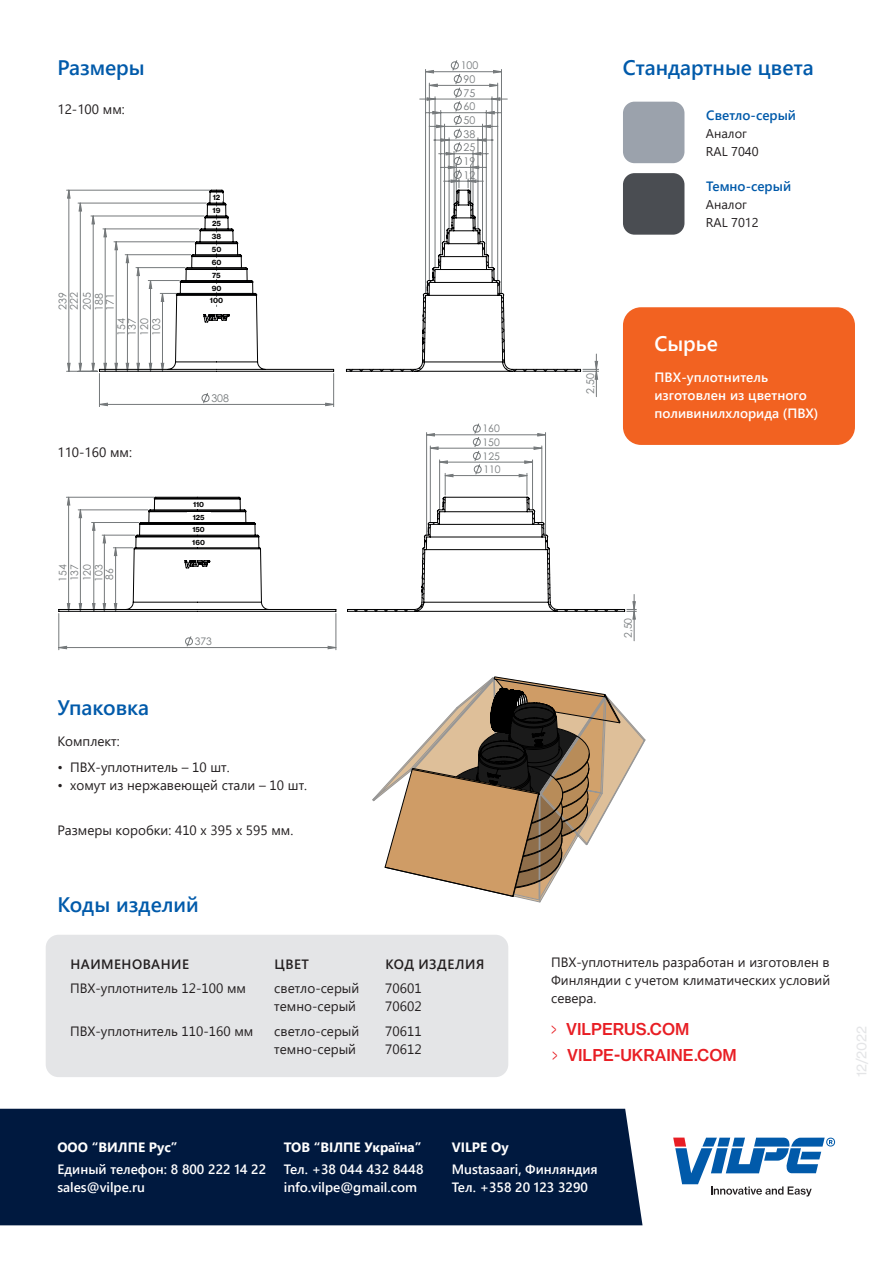
<style>
.page{position:relative;width:893px;height:1263px;background:#fff}
.page>*{position:absolute;margin:0;border:0;box-sizing:border-box;transform-origin:0 0}
.t1{font:30.9px "N Haas Grotesk DS Pro 25 Th";color:#e81e24}
.Sub_Otsikko{font:600 21px "Segoe UI";color:#015aaa}
.Sub_Otsikko-2{font:600 21px "Segoe UI";color:#fff}
.t2{font:16.2px "N Haas Grotesk TX Pro 65 Md";color:#e81e24}
.Leipäteksti{font:13.5px/18px "Segoe UI";color:#231f20;text-align:justify}
.Leipäteksti-2{font:600 13.5px/18px "Segoe UI";color:#fff}
.Leipäteksti-3{font:700 13.5px "Segoe UI";color:#fff}
.Leipäteksti-4{font:600 13.5px "Segoe UI";letter-spacing:.035em;color:#231f20}
.Leipäteksti-5{font:600 13.5px "Segoe UI";color:#015aaa}
.Leipäteksti-6{font:13.5px "N Haas Grotesk TX Pro 55 Rg";color:#e4e5e7}
.Leipäteksti-7{font:12.75px "Segoe UI";color:#231f20}
.t3{font:10.65px/13.6px "Century Gothic";color:#75797b}
.t4{font:10.35px/13.6px "Century Gothic";color:#75797b}
.t5{font:7.2px/12.9px "N Haas Grotesk TX Pro 75 Bd";color:#000001;text-align:center}
.t6{font:7.05px "N Haas Grotesk TX Pro 75 Bd";color:#000001}
</style>
<div class="page">
<hr style="left:59px;top:613px;width:1px;height:37px;background:#75797b">
<hr style="left:336px;top:613px;width:1px;height:37px;background:#75797b">
<hr style="left:634px;top:611px;width:1px;height:30px;background:#75797b">
<svg style="left:59px;top:496px;width:278px;height:153px"></svg>
<svg style="left:79px;top:510px;width:555px;height:109px"></svg>
<svg style="left:58px;top:497px;width:278px;height:115px"></svg>
<svg style="left:347px;top:423px;width:289px;height:189px"></svg>
<div style="left:187px;top:500px;width:24px;height:9px;background:#fff"></div>
<div style="left:187px;top:538px;width:24px;height:9px;background:#fff"></div>
<div style="left:187px;top:526px;width:24px;height:8px;background:#fff"></div>
<div style="left:187px;top:513px;width:24px;height:8px;background:#fff"></div>
<hr style="left:99px;top:374px;width:1px;height:33px;background:#75797b">
<hr style="left:333px;top:374px;width:1px;height:33px;background:#75797b">
<hr style="left:67px;top:371px;width:30px;height:1px;background:#75797b">
<hr style="left:67px;top:190px;width:143px;height:1px;background:#75797b">
<svg style="left:100px;top:392px;width:234px;height:14px"></svg>
<svg style="left:68px;top:190px;width:266px;height:182px"></svg>
<div style="left:211px;top:194px;width:11px;height:7px;background:#fff"></div>
<div style="left:209px;top:233px;width:15px;height:7px;background:#fff"></div>
<div style="left:209px;top:246px;width:15px;height:7px;background:#fff"></div>
<div style="left:209px;top:258px;width:15px;height:7px;background:#fff"></div>
<div style="left:209px;top:271px;width:15px;height:7px;background:#fff"></div>
<div style="left:209px;top:284px;width:15px;height:7px;background:#fff"></div>
<div style="left:209px;top:297px;width:15px;height:7px;background:#fff"></div>
<svg style="left:373px;top:633px;width:272px;height:269px"></svg>
<div style="left:623px;top:173px;width:61px;height:62px;background:#4a4d52;border-radius:12px"></div>
<div style="left:623px;top:102px;width:61px;height:61px;background:#9ba2ac;border-radius:12px"></div>
<svg style="left:673px;top:1137px;width:162px;height:59px"></svg>
<div style="left:623px;top:307px;width:232px;height:138px;background:#f26221;border-radius:18px"></div>
<hr style="left:341px;top:374px;width:1px;height:33px;background:#75797b">
<svg style="left:341px;top:60px;width:258px;height:337px"></svg>
<div style="left:46px;top:935px;width:462px;height:142px;background:#e4e5e7;border-radius:13px"></div>
<div style="left:0;top:1109px;width:642px;height:116px;background:#00193f"></div>
<p class="Sub_Otsikko" style="left:57px;top:48px;width:89px">Размеры</p>
<p class="Leipäteksti" style="left:57px;top:99px;width:69px">12-100 мм:</p>
<p class="t3" style="left:68px;top:311px;width:20px;line-height:12px;text-align:justify;rotate:-90deg">222<br>205<br>188<br>171</p>
<p class="t3" style="left:60px;top:311px;width:20px;line-height:11.6px;text-align:justify;rotate:-90deg">205<br>188<br>171</p>
<p class="t3" style="left:56px;top:310px;width:19px;rotate:-90deg">239</p>
<p class="t3" style="left:116px;top:336px;width:19px;line-height:10.8px;rotate:-90deg">154<br>137</p>
<p class="t3" style="left:138px;top:336px;width:19px;line-height:12px;rotate:-90deg">120<br>103</p>
<p class="t3" style="left:117px;top:336px;width:19px;line-height:12px;rotate:-90deg">120<br>103</p>
<p class="Leipäteksti" style="left:57px;top:442px;width:76px">110-160 мм:</p>
<p class="t4" style="left:68px;top:581px;width:19px;line-height:12.8px;rotate:-90deg">137<br>120</p>
<p class="t4" style="left:92px;top:582px;width:19px;rotate:-90deg">103</p>
<p class="t4" style="left:56px;top:582px;width:19px;rotate:-90deg">154</p>
<p class="t4" style="left:103px;top:580px;width:13px;rotate:-90deg">86</p>
<p class="t5" style="left:213px;top:191px;width:9px">12</p>
<p class="t5" style="left:210px;top:230px;width:15px">38<br>50<br>60<br>75<br>90<br>100</p>
<p class="t5" style="left:213px;top:204px;width:9px">19</p>
<p class="t5" style="left:212px;top:217px;width:10px">25</p>
<p class="t3" style="left:190px;top:391px;width:40px">308 308</p>
<p class="t6" style="left:193px;top:500px;width:13px">110</p>
<p class="t6" style="left:192px;top:538px;width:14px">160</p>
<p class="t6" style="left:193px;top:513px;width:13px">125</p>
<p class="t6" style="left:192px;top:525px;width:14px">150</p>
<p class="t4" style="left:195px;top:634px;width:19px">373</p>
<p class="Sub_Otsikko" style="left:57px;top:687px;width:93px">Упаковка</p>
<p class="Leipäteksti" style="left:57px;top:730px;width:64px">Комплект:</p>
<p class="Leipäteksti" style="left:57px;top:757px;width:174px">• ПВХ-уплотнитель – 10 шт.</p>
<p class="Leipäteksti" style="left:57px;top:775px;width:251px">• хомут из нержавеющей стали – 10 шт.</p>
<p class="Leipäteksti" style="left:57px;top:819px;width:237px">Размеры коробки: 410 x 395 x 595 мм.</p>
<p class="Sub_Otsikko" style="left:57px;top:885px;width:143px">Коды изделий</p>
<p class="Leipäteksti-4" style="left:70px;top:951px;width:120px">НАИМЕНОВАНИЕ</p>
<p class="Leipäteksti" style="left:70px;top:978px;width:177px">ПВХ-уплотнитель 12-100 мм</p>
<p class="Leipäteksti" style="left:70px;top:1020px;width:185px">ПВХ-уплотнитель 110-160 мм</p>
<p class="Leipäteksti-4" style="left:275px;top:951px;width:36px">ЦВЕТ</p>
<p class="Leipäteksti" style="left:274px;top:978px;width:87px">светло-серый</p>
<p class="Leipäteksti" style="left:274px;top:996px;width:83px">темно-серый</p>
<p class="Leipäteksti" style="left:274px;top:1020px;width:87px">светло-серый</p>
<p class="Leipäteksti" style="left:274px;top:1038px;width:83px">темно-серый</p>
<p class="t3" style="left:461px;top:58px;width:40px">100 100</p>
<p class="t3" style="left:464px;top:72px;width:13px;text-align:justify">90<br>75<br>60<br>50<br>38<br>25<br>19<br>12</p>
<p class="t4" style="left:482px;top:422px;width:20px;text-align:justify">160<br>150<br>125<br>110</p>
<p class="Leipäteksti-4" style="left:386px;top:951px;width:100px">КОД ИЗДЕЛИЯ</p>
<p class="Leipäteksti" style="left:385px;top:978px;width:38px">70601</p>
<p class="Leipäteksti" style="left:385px;top:996px;width:38px">70602</p>
<p class="Leipäteksti" style="left:385px;top:1020px;width:38px">70611</p>
<p class="Leipäteksti" style="left:385px;top:1038px;width:38px">70612</p>
<p class="Sub_Otsikko" style="left:623px;top:48px;width:192px">Стандартные цвета</p>
<p class="Leipäteksti-5" style="left:706px;top:102px;width:91px">Светло-серый</p>
<p class="Leipäteksti-7" style="left:706px;top:121px;width:43px">Аналог</p>
<p class="Leipäteksti-7" style="left:706px;top:139px;width:54px">RAL 7040</p>
<p class="t3" style="left:583px;top:394px;width:22px;rotate:-90deg">2,50</p>
<p class="Leipäteksti-5" style="left:706px;top:174px;width:87px">Темно-серый</p>
<p class="Leipäteksti-7" style="left:706px;top:193px;width:43px">Аналог</p>
<p class="Leipäteksti-7" style="left:706px;top:211px;width:54px">RAL 7012</p>
<p class="Sub_Otsikko-2" style="left:654px;top:324px;width:65px">Сырье</p>
<p class="Leipäteksti-2" style="left:654px;top:367px;width:165px">ПВХ-уплотнитель изготовлен из цветного поливинилхлорида (ПВХ)</p>
<p class="t4" style="left:621px;top:638px;width:22px;rotate:-90deg">2,50</p>
<p class="Leipäteksti" style="left:551px;top:952px;width:281px">ПВХ-уплотнитель разработан и изготовлен в Финляндии с учетом климатических условий севера.</p>
<p class="t1" style="left:550px;top:1010px;width:9px">›</p>
<p class="t2" style="left:566px;top:1019px;width:125px">VILPERUS.COM</p>
<p class="t1" style="left:551px;top:1036px;width:9px">›</p>
<p class="t2" style="left:567px;top:1044px;width:171px">VILPE-UKRAINE.COM</p>
<p class="Leipäteksti-3" style="left:57px;top:1134px;width:122px">ООО “ВИЛПЕ Рус”</p>
<p class="Leipäteksti-2" style="left:57px;top:1159px;width:210px">Единый телефон: 8 800 222 14 22</p>
<p class="Leipäteksti-2" style="left:57px;top:1177px;width:89px">sales@vilpe.ru</p>
<p class="Leipäteksti-3" style="left:284px;top:1134px;width:139px">ТОВ “ВIЛПЕ Україна”</p>
<p class="Leipäteksti-2" style="left:284px;top:1159px;width:141px">Тел. +38 044 432 8448</p>
<p class="Leipäteksti-2" style="left:284px;top:1177px;width:135px">info.vilpe@gmail.com</p>
<p class="Leipäteksti-3" style="left:452px;top:1134px;width:58px">VILPE Oy</p>
<p class="Leipäteksti-2" style="left:452px;top:1159px;width:148px">Mustasaari, Финляндия</p>
<p class="Leipäteksti-2" style="left:452px;top:1177px;width:138px">Тел. +358 20 123 3290</p>
<p class="Leipäteksti-6" style="left:853px;top:1077px;width:53px;rotate:-90deg">12/2022</p>
</div>
